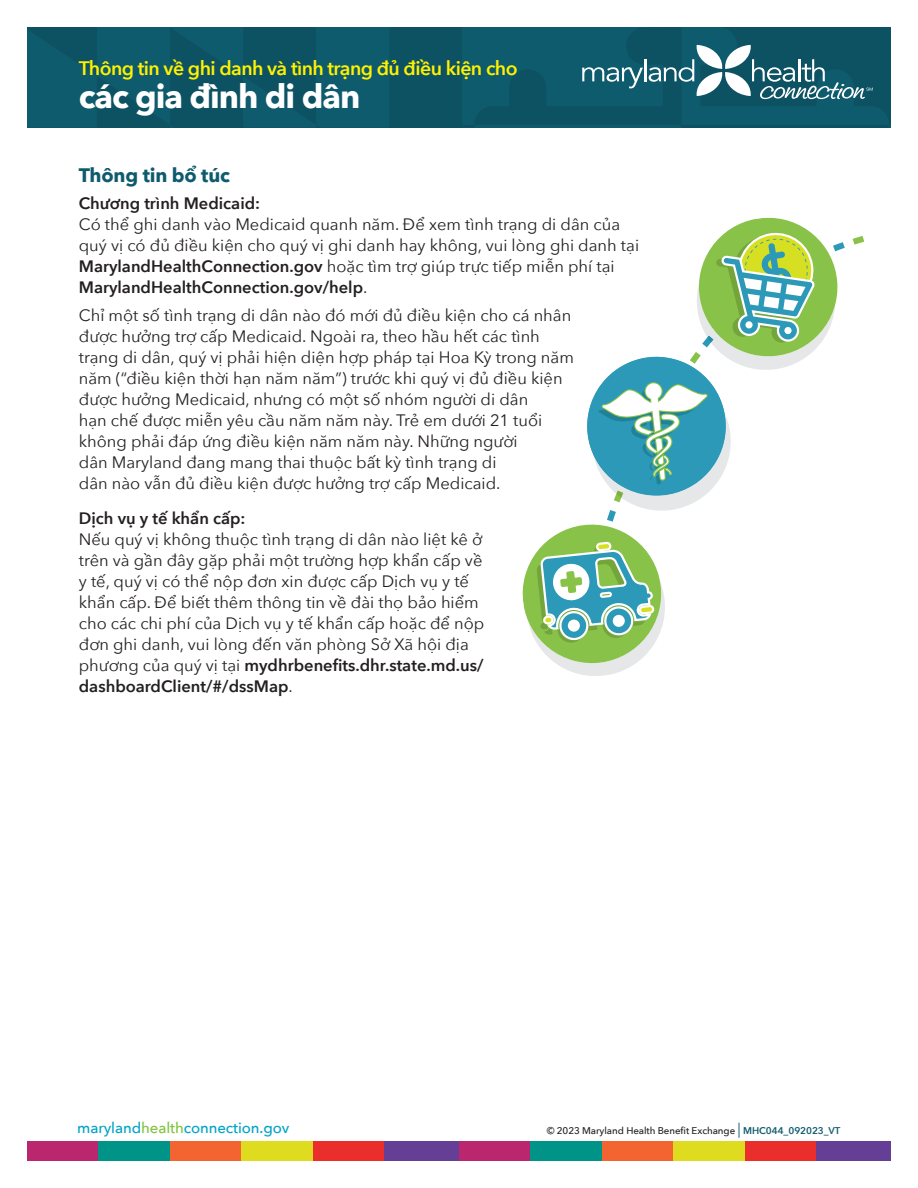
<style>
.page{position:relative;width:918px;height:1188px;background:#fff}
.page>*{position:absolute;margin:0;border:0;box-sizing:border-box;transform-origin:0 0}
.t1{font:700 33px "Avenir Next";letter-spacing:-.03em;color:#fff}
.t2{font:600 19.5px "Avenir Next";letter-spacing:-.03em;color:#fff101}
.subhead_1{font:700 19.5px "Avenir Next";letter-spacing:-.01em;color:#0f5b6e}
._11pt_text__9pt{font:16.5px/21px "Avenir Next";color:#231f20}
.Subsub_p3{font:600 16.5px "Avenir Next";color:#231f20}
.t3{font:500 15px "Avenir Next";letter-spacing:-.005em;color:#00a3c7}
.t4{font:500 9.75px "Avenir Next";letter-spacing:-.005em;color:#231f20}
.s1{font-weight:600}
.s2{color:#81c340}
.s3{font-weight:400;font-size:15px;color:#0f5b6e}
.s4{font-weight:600;color:#0f5b6e}
</style>
<div class="page">
<div style="left:27px;top:1142px;width:74px;height:19px;background:#bb276e"></div>
<div style="left:459px;top:1142px;width:74px;height:19px;background:#bb276e"></div>
<div style="left:99px;top:1142px;width:74px;height:19px;background:#009388"></div>
<div style="left:531px;top:1142px;width:74px;height:19px;background:#009388"></div>
<div style="left:170px;top:1142px;width:74px;height:19px;background:#f26531"></div>
<div style="left:602px;top:1142px;width:74px;height:19px;background:#f26531"></div>
<div style="left:242px;top:1142px;width:74px;height:19px;background:#dfdc20"></div>
<div style="left:674px;top:1142px;width:74px;height:19px;background:#dfdc20"></div>
<div style="left:313px;top:1142px;width:74px;height:19px;background:#e92e2c"></div>
<div style="left:745px;top:1142px;width:74px;height:19px;background:#e92e2c"></div>
<div style="left:385px;top:1142px;width:74px;height:19px;background:#653e95"></div>
<div style="left:817px;top:1142px;width:74px;height:19px;background:#653e95"></div>
<div style="left:27px;top:27px;width:435px;height:101px;background:#0d5263"></div>
<svg style="left:27px;top:27px;width:362px;height:100px"></svg>
<svg style="left:462px;top:27px;width:429px;height:101px;background:#1e6273"></svg>
<svg style="left:853px;top:236px;width:11px;height:9px"></svg>
<svg style="left:522px;top:217px;width:323px;height:459px"></svg>
<p class="t2" style="left:79px;top:52px;width:440px">Thông tin về ghi danh và tình trạng đủ điều kiện cho</p>
<h1 class="t1" style="left:79px;top:68px;width:283px">các gia đình di dân</h1>
<p class="subhead_1" style="left:79px;top:158px;width:153px">Thông tin bổ túc</p>
<p class="Subsub_p3" style="left:79px;top:189px;width:183px">Chương trình Medicaid:</p>
<p class="_11pt_text__9pt" style="left:79px;top:213px;width:562px">Có thể ghi danh vào Medicaid quanh năm. Để xem tình trạng di dân của quý vị có đủ điều kiện cho quý vị ghi danh hay không, vui lòng ghi danh tại <span class="s1">MarylandHealthConnection.gov</span> hoặc tìm trợ giúp trực tiếp miễn phí tại <span class="s1">MarylandHealthConnection.gov/help</span>.</p>
<p class="_11pt_text__9pt" style="left:79px;top:304px;width:497px">Chỉ một số tình trạng di dân nào đó mới đủ điều kiện cho cá nhân được hưởng trợ cấp Medicaid. Ngoài ra, theo hầu hết các tình trạng di dân, quý vị phải hiện diện hợp pháp tại Hoa Kỳ trong năm năm (“điều kiện thời hạn năm năm”) trước khi quý vị đủ điều kiện được hưởng Medicaid, nhưng có một số nhóm người di dân<br>hạn chế được miễn yêu cầu năm năm này. Trẻ em dưới 21 tuổi không phải đáp ứng điều kiện năm năm này. Những người<br>dân Maryland đang mang thai thuộc bất kỳ tình trạng di<br>dân nào vẫn đủ điều kiện được hưởng trợ cấp Medicaid.</p>
<p class="Subsub_p3" style="left:79px;top:504px;width:168px">Dịch vụ y tế khẩn cấp:</p>
<p class="_11pt_text__9pt" style="left:79px;top:528px;width:407px">Nếu quý vị không thuộc tình trạng di dân nào liệt kê ở trên và gần đây gặp phải một trường hợp khẩn cấp về y tế, quý vị có thể nộp đơn xin được cấp Dịch vụ y tế khẩn cấp. Để biết thêm thông tin về đài thọ bảo hiểm cho các chi phí của Dịch vụ y tế khẩn cấp hoặc để nộp đơn ghi danh, vui lòng đến văn phòng Sở Xã hội địa phương của quý vị tại <span class="s1">mydhrbenefits.dhr.state.md.us/ dashboardClient/#/dssMap</span>.</p>
<p class="t3" style="left:77px;top:1115px;width:214px">maryland<span class="s2">health</span>connection.gov</p>
<p class="t4" style="left:547px;top:1122px;width:295px">© 2023 Maryland Health Benefit Exchange <span class="s3">|</span> <span class="s4">MHC044_092023_VT</span></p>
</div>
